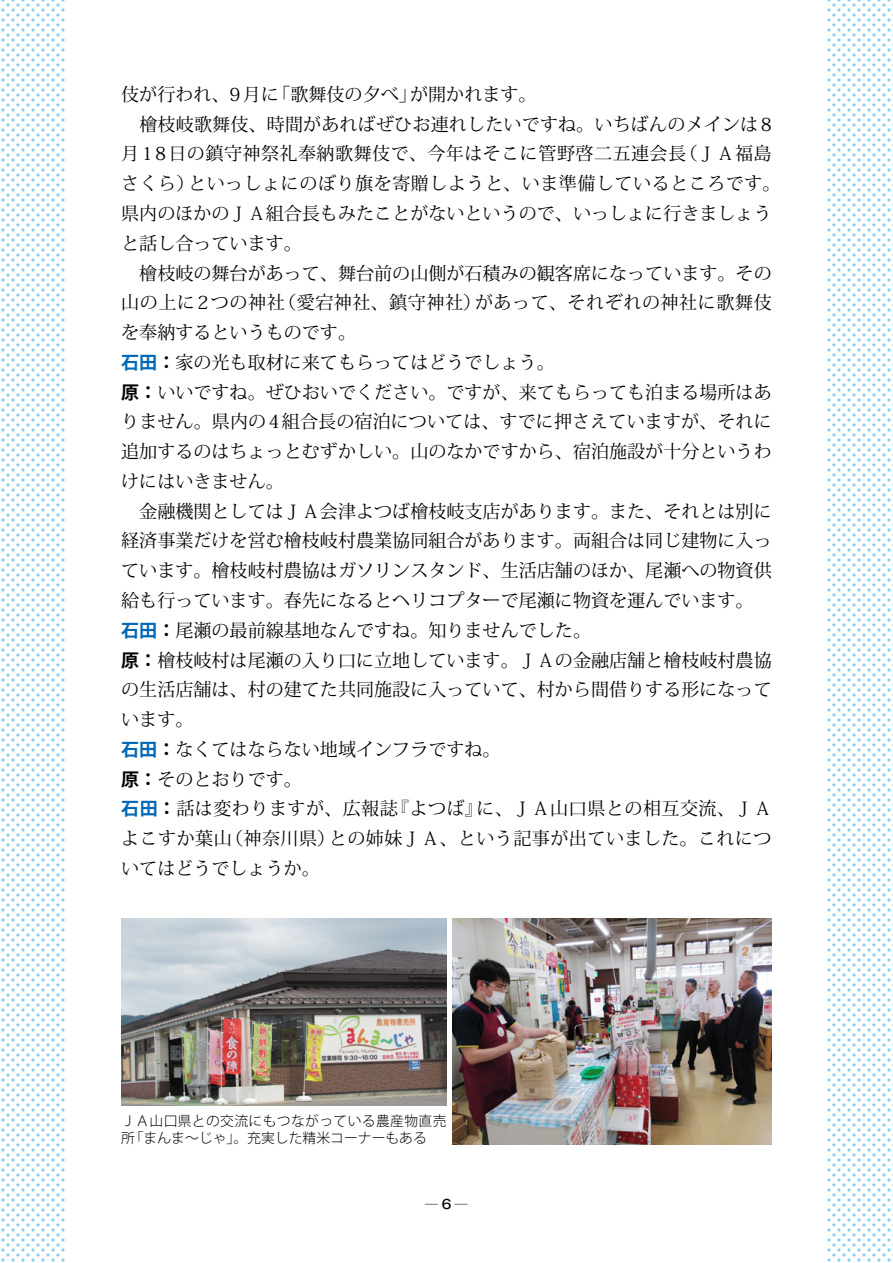
<style>
.page{position:relative;width:893px;height:1263px;background:#fff}
.page>*{position:absolute;margin:0;border:0;box-sizing:border-box;transform-origin:0 0}
.t1{font:18px/29.7px "Koz Min Pro";color:#000}
.t2{font:300 13.8px/17px "Koz Go Pro";letter-spacing:.025em;color:#000}
.t3{font:500 12.75px "Gothic MB101 Pro";color:#000}
.s1{font-family:"Koz Go Pro";font-weight:700;color:#0068b7}
.s2{font-family:"Koz Go Pro";font-weight:700}
</style>
<div class="page">
<svg style="left:1px;top:0;width:64px;height:1262px"></svg>
<svg style="left:827px;top:0;width:66px;height:1262px"></svg>
<img style="left:453px;top:918px;width:319px;height:227px">
<img style="left:121px;top:918px;width:325px;height:188px">
<p class="t1" style="left:121px;top:79px;width:661px">伎が行われ、9月に「歌舞伎の夕べ」が開かれます。<br>　檜枝岐歌舞伎、時間があればぜひお連れしたいですね。いちばんのメインは8月18日の鎮守神祭礼奉納歌舞伎で、今年はそこに管野啓二五連会長（ＪＡ福島さくら）といっしょにのぼり旗を寄贈しようと、いま準備しているところです。県内のほかのＪＡ組合長もみたことがないというので、いっしょに行きましょうと話し合っています。<br>　檜枝岐の舞台があって、舞台前の山側が石積みの観客席になっています。その山の上に2つの神社（愛宕神社、鎮守神社）があって、それぞれの神社に歌舞伎を奉納するというものです。<br><span class="s1">石田</span><span class="s2">：</span>家の光も取材に来てもらってはどうでしょう。<br><span class="s2">原：</span>いいですね。ぜひおいでください。ですが、来てもらっても泊まる場所はありません。県内の4組合長の宿泊については、すでに押さえていますが、それに追加するのはちょっとむずかしい。山のなかですから、宿泊施設が十分というわけにはいきません。<br>　金融機関としてはＪＡ会津よつば檜枝岐支店があります。また、それとは別に経済事業だけを営む檜枝岐村農業協同組合があります。両組合は同じ建物に入っています。檜枝岐村農協はガソリンスタンド、生活店舗のほか、尾瀬への物資供給も行っています。春先になるとヘリコプターで尾瀬に物資を運んでいます。<br><span class="s1">石田</span><span class="s2">：</span>尾瀬の最前線基地なんですね。知りませんでした。<br><span class="s2">原：</span>檜枝岐村は尾瀬の入り口に立地しています。ＪＡの金融店舗と檜枝岐村農協の生活店舗は、村の建てた共同施設に入っていて、村から間借りする形になっています。<br><span class="s1">石田</span><span class="s2">：</span>なくてはならない地域インフラですね。<br><span class="s2">原：</span>そのとおりです。<br><span class="s1">石田</span><span class="s2">：</span>話は変わりますが、広報誌『よつば』に、ＪＡ山口県との相互交流、ＪＡよこすか葉山（神奈川県）との姉妹ＪＡ、という記事が出ていました。これについてはどうでしょうか。</p>
<p class="t2" style="left:121px;top:1113px;width:327px">ＪＡ山口県との交流にもつながっている農産物直売所「まんま～じゃ」。充実した精米コーナーもある</p>
<p class="t3" style="left:425px;top:1194px;width:44px">─6─</p>
</div>
